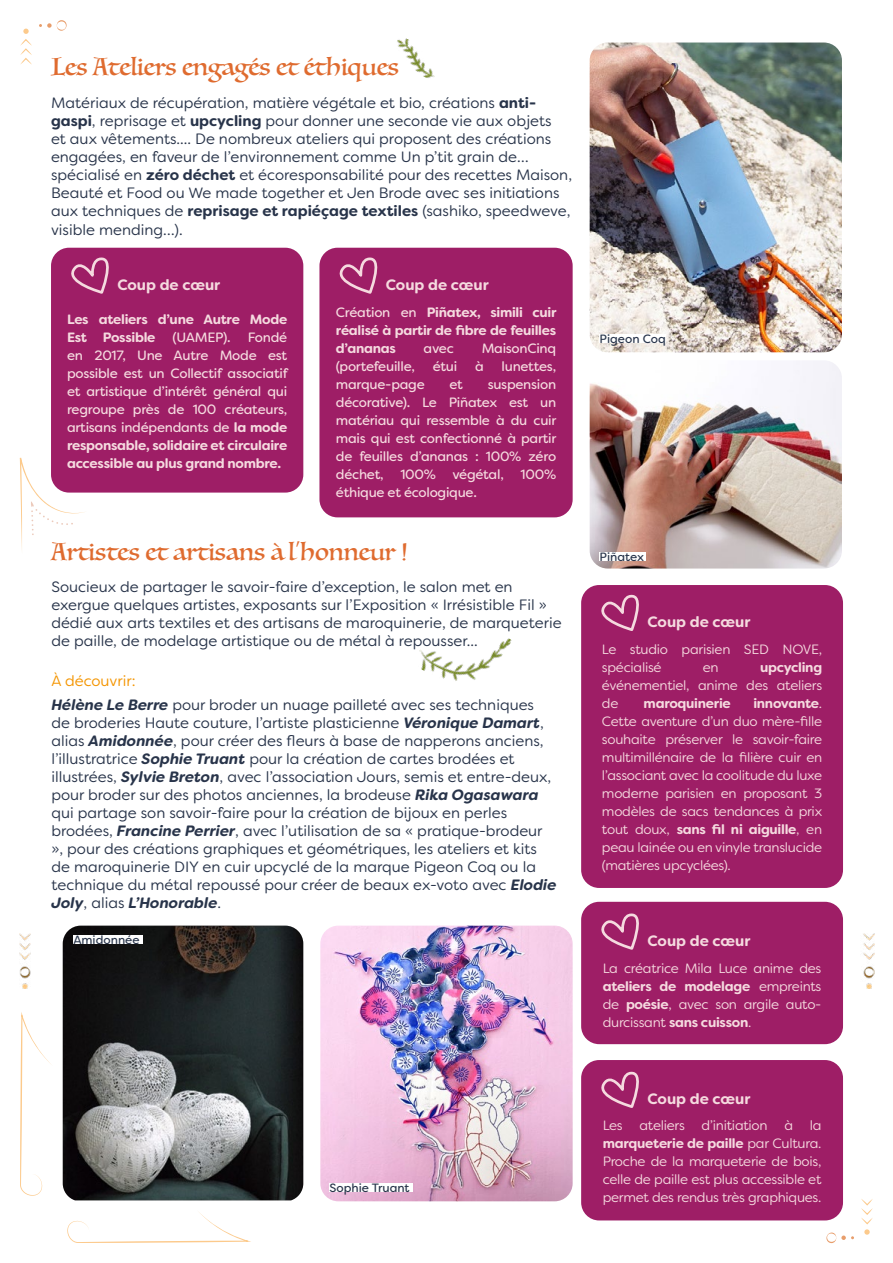
<style>
.page{position:relative;width:893px;height:1263px;background:#fff}
.page>*{position:absolute;margin:0;border:0;box-sizing:border-box;transform-origin:0 0}
.t1{font:24px "Luminari";color:#df6b2f}
.t2{font:15px/18px "Filson Soft";color:#28344a}
.t3{font:700 15px "Filson Soft";color:#f5dadf}
.t4{font:15px "Filson Soft";color:#f49500}
.t5{font:13.5px/18px "Filson Soft";letter-spacing:-.02em;color:#f5dadf;text-align:justify}
.t6{font:13.5px/18px "Filson Soft";letter-spacing:-.02em;color:#f5dadf;text-align:justify}
.t7{font:700 13.5px/18px "Filson Soft";letter-spacing:-.02em;color:#f5dadf}
.t8{font:12px "Filson Soft";color:#28344a}
.s1{font-weight:700}
.s2{font-weight:400}
.s3{font-weight:700;font-style:italic}
</style>
<div class="page">
<img style="left:19px;top:933px;width:855px;height:55px">
<svg style="left:861px;top:1199px;width:12px;height:36px"></svg>
<svg style="left:826px;top:1232px;width:28px;height:11px"></svg>
<svg style="left:20px;top:29px;width:12px;height:36px"></svg>
<svg style="left:39px;top:20px;width:28px;height:11px"></svg>
<img style="left:590px;top:361px;width:252px;height:207px">
<img style="left:590px;top:43px;width:252px;height:309px">
<svg style="left:20px;top:1012px;width:31px;height:184px"></svg>
<svg style="left:67px;top:1212px;width:184px;height:31px"></svg>
<div style="left:581px;top:585px;width:262px;height:303px;background:#9e1e66;border-radius:18px"></div>
<div style="left:319px;top:248px;width:254px;height:269px;background:#9e1e66;border-radius:18px"></div>
<div style="left:51px;top:248px;width:252px;height:245px;background:#9e1e66;border-radius:18px"></div>
<div style="left:581px;top:902px;width:262px;height:142px;background:#9e1e66;border-radius:18px"></div>
<div style="left:581px;top:1060px;width:262px;height:160px;background:#9e1e66;border-radius:18px"></div>
<div style="left:600px;top:334px;width:66px;height:9px;background:#fff"></div>
<div style="left:600px;top:553px;width:46px;height:8px;background:#fff"></div>
<svg style="left:20px;top:458px;width:67px;height:91px"></svg>
<svg style="left:601px;top:594px;width:38px;height:37px"></svg>
<svg style="left:339px;top:257px;width:39px;height:37px"></svg>
<svg style="left:71px;top:257px;width:38px;height:37px"></svg>
<svg style="left:601px;top:913px;width:38px;height:37px"></svg>
<svg style="left:601px;top:1071px;width:38px;height:37px"></svg>
<img style="left:63px;top:926px;width:240px;height:274px">
<img style="left:320px;top:926px;width:253px;height:275px">
<img style="left:397px;top:38px;width:38px;height:40px">
<img style="left:419px;top:638px;width:93px;height:43px">
<div style="left:330px;top:1183px;width:83px;height:9px;background:#fff"></div>
<div style="left:73px;top:935px;width:69px;height:9px;background:#fff"></div>
<h1 class="t1" style="left:51px;top:46px;width:350px">Les Ateliers engagés et éthiques</h1>
<p class="t2" style="left:51px;top:94px;width:523px">Matériaux de récupération, matière végétale et bio, créations <span class="s1">anti&shy;gaspi</span>, reprisage et <span class="s1">upcycling</span> pour donner une seconde vie aux objets<br>et aux vêtements.... De nombreux ateliers qui proposent des créations engagées, en faveur de l’environnement comme Un p’tit grain de… spécialisé en <span class="s1">zéro déchet</span> et écoresponsabilité pour des recettes Maison, Beauté et Food ou We made together et Jen Brode avec ses initiations aux techniques de <span class="s1">reprisage et rapiéçage textiles</span> (sashiko, speedweve, visible mending…).</p>
<p class="t3" style="left:117px;top:275px;width:104px">Coup de cœur</p>
<p class="t7" style="left:67px;top:310px;width:222px">Les ateliers d’une Autre Mode<br>Est Possible</p>
<p class="t6" style="left:173px;top:328px;width:60px">(UAMEP).</p>
<p class="t6" style="left:67px;top:328px;width:222px;text-indent:181px">Fondé en 2017, Une Autre Mode est possible est un Collectif associatif et artistique d’intérêt général qui regroupe près de 100 créateurs, artisans indépendants de <span class="s1">la mode responsable, solidaire et circulaire accessible au plus grand nombre.</span></p>
<p class="t3" style="left:386px;top:275px;width:104px">Coup de cœur</p>
<p class="t7" style="left:336px;top:304px;width:222px;text-align:justify"><span class="s2">Création en</span> Piñatex, simili cuir réalisé à partir de fibre de feuilles d’ananas</p>
<p class="t6" style="left:424px;top:340px;width:32px">avec</p>
<p class="t6" style="left:482px;top:340px;width:76px">MaisonCinq</p>
<p class="t6" style="left:336px;top:358px;width:81px">(portefeuille,</p>
<p class="t6" style="left:433px;top:358px;width:26px">étui</p>
<p class="t6" style="left:475px;top:358px;width:10px">à</p>
<p class="t6" style="left:502px;top:358px;width:56px">lunettes,</p>
<p class="t6" style="left:336px;top:376px;width:90px">marque-page</p>
<p class="t6" style="left:449px;top:376px;width:15px">et</p>
<p class="t6" style="left:336px;top:376px;width:222px;text-indent:152px">suspension décorative). Le Piñatex est un matériau qui ressemble à du cuir mais qui est confectionné à partir de feuilles d’ananas : 100% zéro déchet, 100% végétal, 100% éthique et écologique.</p>
<h1 class="t1" style="left:51px;top:531px;width:358px">Artistes et artisans à l’honneur !</h1>
<p class="t2" style="left:51px;top:577px;width:512px">Soucieux de partager le savoir-faire d’exception, le salon met en exergue quelques artistes, exposants sur l’Exposition « Irrésistible Fil » dédié aux arts textiles et des artisans de maroquinerie, de marqueterie de paille, de modelage artistique ou de métal à repousser...</p>
<p class="t4" style="left:51px;top:671px;width:86px">À découvrir:</p>
<p class="t2" style="left:51px;top:696px;width:507px"><span class="s3">Hélène Le Berre</span> pour broder un nuage pailleté avec ses techniques<br>de broderies Haute couture, l’artiste plasticienne <span class="s3">Véronique Damart</span>, alias <span class="s3">Amidonnée</span>, pour créer des fleurs à base de napperons anciens, l’illustratrice <span class="s3">Sophie Truant</span> pour la création de cartes brodées et illustrées, <span class="s3">Sylvie Breton</span>, avec l’association Jours, semis et entre-deux, pour broder sur des photos anciennes, la brodeuse <span class="s3">Rika Ogasawara </span>qui partage son savoir-faire pour la création de bijoux en perles brodées, <span class="s3">Francine Perrier</span>, avec l’utilisation de sa « pratique-brodeur », pour des créations graphiques et géométriques, les ateliers et kits de maroquinerie DIY en cuir upcyclé de la marque Pigeon Coq ou la technique du métal repoussé pour créer de beaux ex-voto avec <span class="s3">Elodie Joly</span>, alias <span class="s3">L’Honorable</span>.</p>
<p class="t8" style="left:73px;top:932px;width:68px">Amidonnée</p>
<p class="t8" style="left:330px;top:1180px;width:82px">Sophie Truant</p>
<p class="t8" style="left:600px;top:331px;width:68px">Pigeon Coq</p>
<p class="t8" style="left:600px;top:549px;width:46px">Piñatex</p>
<p class="t3" style="left:647px;top:612px;width:104px">Coup de cœur</p>
<p class="t5" style="left:602px;top:640px;width:222px">Le studio parisien SED NOVE, spécialisé</p>
<p class="t5" style="left:703px;top:658px;width:17px">en</p>
<p class="t7" style="left:760px;top:659px;width:64px">upcycling</p>
<p class="t5" style="left:602px;top:676px;width:222px">événementiel, anime des ateliers de</p>
<p class="t5" style="left:602px;top:694px;width:222px;text-indent:151px"><span class="s1">innovante</span>.<br>Cette aventure d’un duo mère-fille souhaite préserver le savoir-faire multimillénaire de la filière cuir en l’associant avec la coolitude du luxe moderne parisien en proposant 3 modèles de sacs tendances à prix tout doux, <span class="s1">sans fil ni aiguille</span>, en peau lainée ou en vinyle translucide (matières upcyclées).</p>
<p class="t7" style="left:644px;top:695px;width:89px">maroquinerie</p>
<p class="t3" style="left:647px;top:931px;width:104px">Coup de cœur</p>
<p class="t5" style="left:603px;top:959px;width:220px">La créatrice Mila Luce anime des <span class="s1">ateliers de modelage</span> empreints de <span class="s1">poésie</span>, avec son argile auto&shy;durcissant <span class="s1">sans cuisson</span>.</p>
<p class="t3" style="left:647px;top:1089px;width:104px">Coup de cœur</p>
<p class="t5" style="left:603px;top:1116px;width:220px">Les ateliers d’initiation à la <span class="s1">marqueterie de paille</span> par Cultura.<br>Proche de la marqueterie de bois, celle de paille est plus accessible et permet des rendus très graphiques.</p>
</div>
